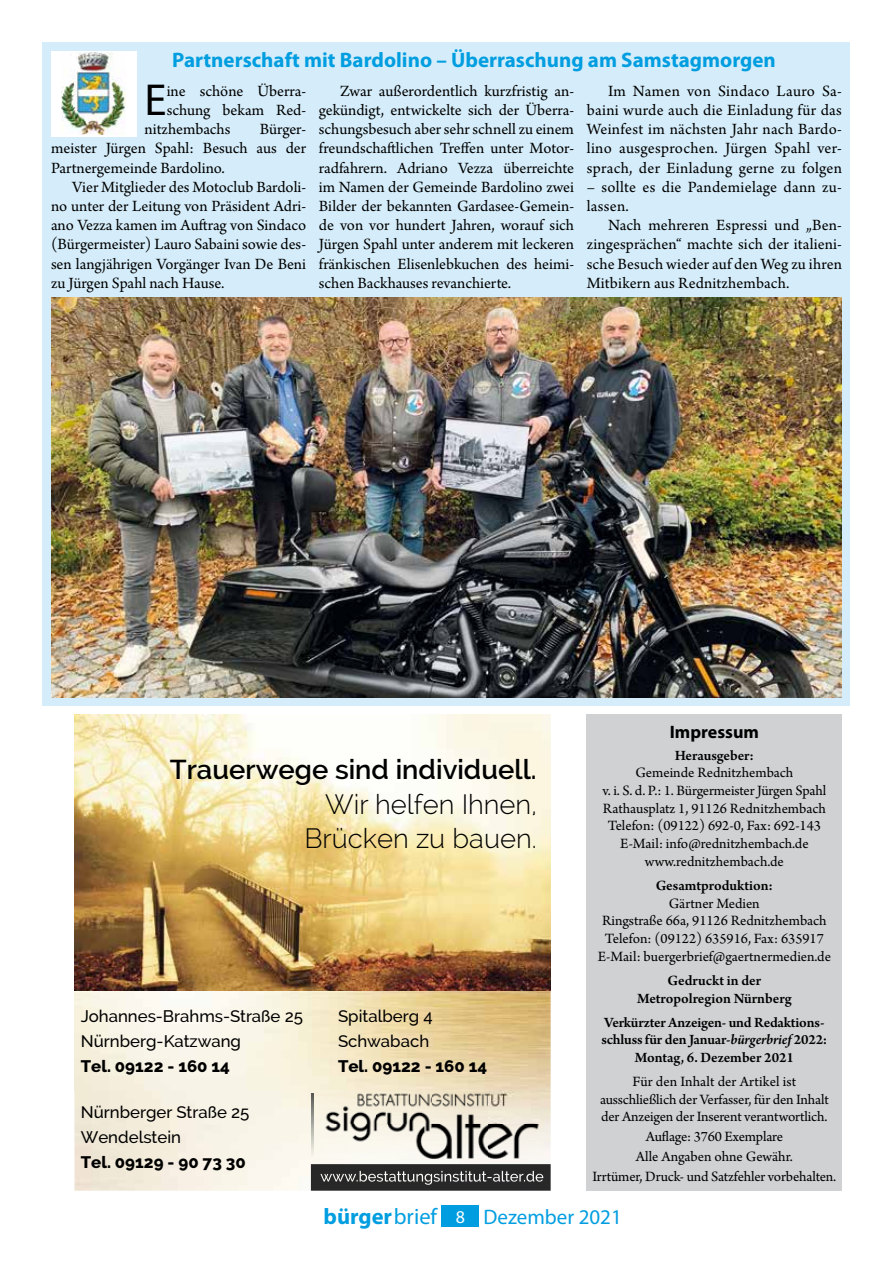
<style>
.page{position:relative;width:893px;height:1263px;background:#fff}
.page>*{position:absolute;margin:0;border:0;box-sizing:border-box;transform-origin:0 0}
.t1{font:45px "Myriad Pro";color:#000}
.t2{font:300 27.45px/34.2px "Raleway";color:#000;text-align:right}
.t3{font:600 27.45px "Raleway";color:#000}
.t4{font:700 21px "Myriad Pro";color:#009ee0}
.t5{font:21px "Myriad Pro";color:#009ee0}
.t6{font:700 18px "Myriad Pro";color:#000}
.t7{font:500 16.8px/25.2px "Raleway";color:#000}
.t8{font:800 16.8px "Raleway";color:#000}
.t9{font:16.5px/19.2px "Arno Pro";color:#000;text-align:justify}
.t10{font:15px/17.7px "Arno Pro";letter-spacing:-.005em;color:#000;text-align:center}
.t11{font:600 15px/17.7px "Arno Pro";letter-spacing:-.005em;color:#000;text-align:center}
.s1{font-style:italic}
.s2{font-weight:700;font-size:22.5px}
.s3{font-size:22.5px}
.s4{font-size:18px;color:#fff}
</style>
<div class="page">
<div style="left:442px;top:1205px;width:37px;height:22px;background:#009ee0"></div>
<div style="left:43px;top:43px;width:807px;height:663px;background:#d5edfa"></div>
<div style="left:587px;top:714px;width:255px;height:477px;background:#d0d1d2"></div>
<img style="left:74px;top:714px;width:477px;height:376px">
<img style="left:74px;top:1090px;width:298px;height:101px">
<img style="left:491px;top:1090px;width:60px;height:74px">
<img style="left:321px;top:1159px;width:223px;height:3px">
<img style="left:321px;top:1090px;width:223px;height:69px">
<img style="left:311px;top:1164px;width:240px;height:27px">
<img style="left:320px;top:1171px;width:223px;height:14px">
<img style="left:311px;top:1093px;width:2px;height:65px">
<img style="left:51px;top:297px;width:791px;height:400px">
<div style="left:51px;top:51px;width:85px;height:85px;background:#fff"></div>
<img style="left:61px;top:52px;width:65px;height:83px">
<p class="t4" style="left:172px;top:46px;width:605px">Partnerschaft mit Bardolino – Überraschung am Samstagmorgen</p>
<p class="t9" style="left:319px;top:82px;width:257px;text-indent:21px">Zwar außerordentlich kurzfristig an&shy;gekündigt, entwickelte sich der Überra&shy;schungsbesuch aber sehr schnell zu einem freundschaftlichen Treffen unter Motor&shy;radfahrern. Adriano Vezza überreichte im Namen der Gemeinde Bardolino zwei Bilder der bekannten Gardasee-Gemein&shy;de von vor hundert Jahren, worauf sich Jürgen Spahl unter anderem mit leckeren fränkischen Elisenlebkuchen des heimi&shy;schen Backhauses revanchierte.</p>
<p class="t9" style="left:587px;top:82px;width:257px;text-indent:21px">Im Namen von Sindaco Lauro Sa&shy;baini wurde auch die Einladung für das Weinfest im nächsten Jahr nach Bardo&shy;lino ausgesprochen. Jürgen Spahl ver&shy;sprach, der Einladung gerne zu folgen</p>
<h1 class="t1" style="left:145px;top:72px;width:24px">E</h1>
<p class="t9" style="left:167px;top:82px;width:141px">ine schöne Überra-</p>
<p class="t9" style="left:167px;top:101px;width:141px">schung bekam Red-</p>
<p class="t9" style="left:145px;top:120px;width:87px">nitzhembachs</p>
<p class="t9" style="left:51px;top:120px;width:257px;text-indent:209px">Bürger&shy;meister Jürgen Spahl: Besuch aus der Partnergemeinde Bardolino.</p>
<p class="t9" style="left:51px;top:178px;width:257px;text-indent:21px">Vier Mitglieder des Motoclub Bardoli&shy;no unter der Leitung von Präsident Adri&shy;ano Vezza kamen im Auftrag von Sindaco (Bürgermeister) Lauro Sabaini sowie des&shy;sen langjährigen Vorgänger Ivan De Beni zu Jürgen Spahl nach Hause.</p>
<p class="t9" style="left:587px;top:178px;width:257px">– sollte es die Pandemielage dann zu&shy;lassen.</p>
<p class="t9" style="left:587px;top:216px;width:257px;text-indent:21px">Nach mehreren Espressi und „Ben&shy;zingesprächen“ machte sich der italieni&shy;sche Besuch wieder auf den Weg zu ihren Mitbikern aus Rednitzhembach.</p>
<h2 class="t3" style="left:170px;top:754px;width:368px">Trauerwege sind individuell.</h2>
<h2 class="t2" style="left:304px;top:787px;width:234px">Wir helfen Ihnen,<br>Brücken zu bauen.</h2>
<p class="t7" style="left:81px;top:1003px;width:224px">Johannes-Brahms-Straße 25<br>Nürnberg-Katzwang</p>
<p class="t8" style="left:81px;top:1056px;width:151px">Tel. 09122 - 160 14</p>
<p class="t7" style="left:81px;top:1099px;width:170px">Nürnberger Straße 25<br>Wendelstein</p>
<p class="t8" style="left:81px;top:1152px;width:166px">Tel. 09129 - 90 73 30</p>
<p class="t7" style="left:338px;top:1003px;width:96px">Spitalberg 4<br>Schwabach</p>
<p class="t8" style="left:338px;top:1056px;width:151px">Tel. 09122 - 160 14</p>
<p class="t6" style="left:670px;top:720px;width:91px">Impressum</p>
<p class="t11" style="left:675px;top:747px;width:81px">Herausgeber:</p>
<p class="t10" style="left:603px;top:765px;width:225px">Gemeinde Rednitzhembach<br>v. i. S. d. P.: 1. Bürgermeister Jürgen Spahl Rathausplatz 1, 91126 Rednitzhembach Telefon: (09122) 692-0, Fax: 692-143<br>E-Mail: info@rednitzhembach.de www.rednitzhembach.de</p>
<p class="t11" style="left:656px;top:877px;width:119px">Gesamtproduktion:</p>
<p class="t10" style="left:598px;top:895px;width:235px">Gärtner Medien<br>Ringstraße 66a, 91126 Rednitzhembach Telefon: (09122) 635916, Fax: 635917<br>E-Mail: buergerbrief@gaertnermedien.de</p>
<p class="t11" style="left:637px;top:972px;width:156px">Gedruckt in der<br>Metropolregion Nürnberg</p>
<p class="t11" style="left:601px;top:1014px;width:228px">Verkürzter Anzeigen- und Redaktions&shy;schluss für den Januar-<span class="s1">bürgerbrief</span> 2022:<br>Montag, 6. Dezember 2021</p>
<p class="t10" style="left:600px;top:1073px;width:230px">Für den Inhalt der Artikel ist ausschließlich der Verfasser, für den Inhalt der Anzeigen der Inserent verantwortlich.</p>
<p class="t10" style="left:593px;top:1128px;width:245px;line-height:19.8px">Auflage: 3760 Exemplare<br>Alle Angaben ohne Gewähr.<br>Irrtümer, Druck- und Satzfehler vorbehalten.</p>
<p class="t5" style="left:324px;top:1204px;width:300px"><span class="s2">bürger</span><span class="s3">brief</span> <span class="s4">8</span> Dezember 2021</p>
</div>
